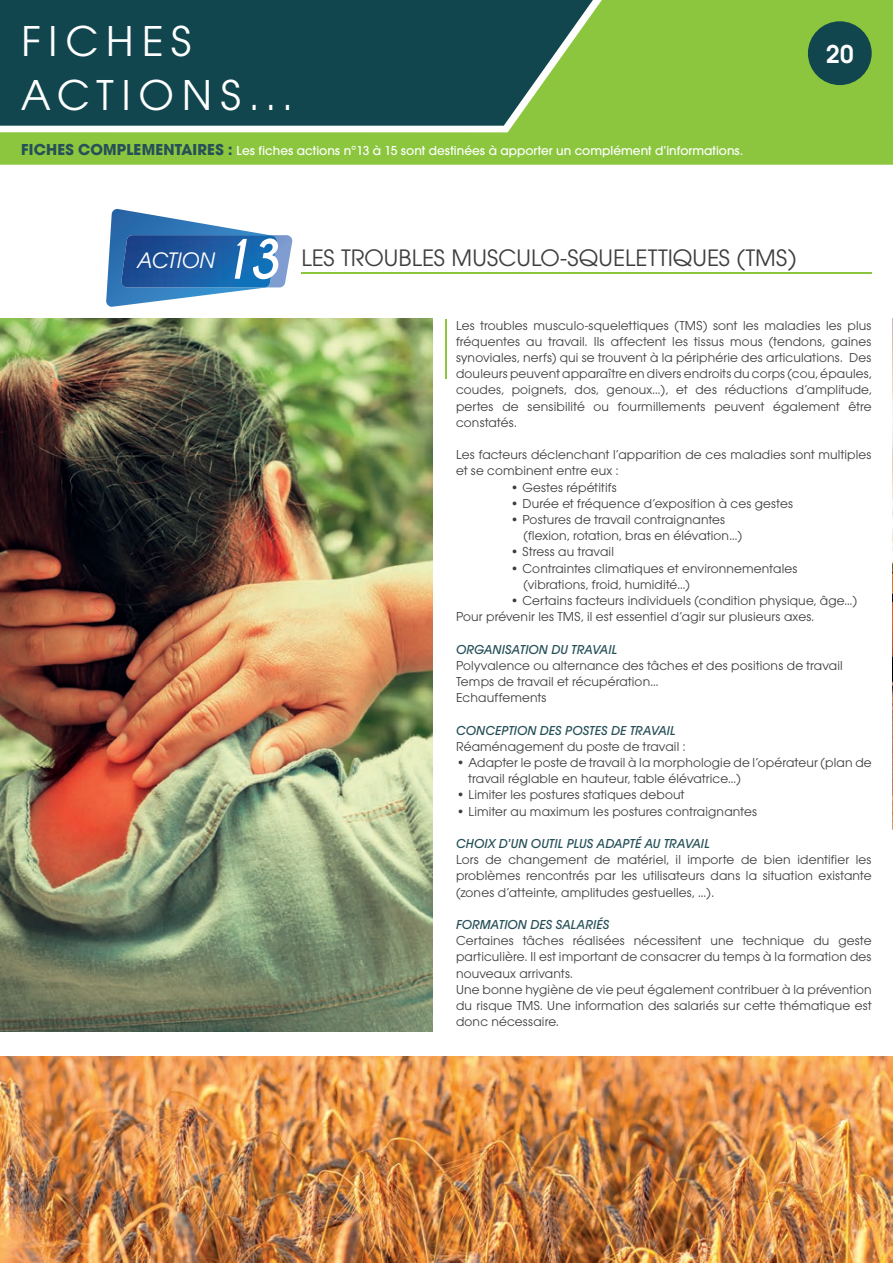
<style>
.page{position:relative;width:893px;height:1263px;background:#fff}
.page>*{position:absolute;margin:0;border:0;box-sizing:border-box;transform-origin:0 0}
.t1{font:45px/54px "Avant Garde Gothic Itc T";letter-spacing:.175em;color:#fff}
.t2{font:600 27px "Avant Garde Gothic Itc T";color:#fff}
.t3{font:24.9px "Avant Garde Gothic Itc T";letter-spacing:-.005em;color:#3e3e3f}
.t4{font:13.5px/16.2px "Avant Garde Gothic Itc T";letter-spacing:.01em;color:#3e3e3f}
.t5{font:italic 500 13.5px "Avant Garde Gothic Itc T";letter-spacing:.01em;color:#265058}
.t6{font:500 13.5px "Avant Garde Gothic Itc T";color:#fff}
.s1{font-weight:700;font-size:16.5px;color:#265058}
.s2{font-style:italic;font-size:23.25px;color:#fff}
.s3{font-family:"Caviar Dreams";font-weight:700;font-style:italic;font-size:51px;color:#fff}
</style>
<div class="page">
<div style="left:0;top:0;width:893px;height:165px;background:#8bc63e"></div>
<svg style="left:0;top:0;width:605px;height:126px;background:#1e534f"></svg>
<hr style="left:892px;top:132px;width:1px;height:33px;background:#8bc63e">
<hr style="left:892px;top:0;width:1px;height:126px;background:#11464e">
<div style="left:808px;top:21px;width:64px;height:64px;background:#11464e;border-radius:50%"></div>
<hr style="left:445px;top:319px;width:1px;height:59px;background:#8bc63e">
<svg style="left:106px;top:209px;width:186px;height:98px"></svg>
<img style="left:121px;top:235px;width:157px;height:52px">
<hr style="left:301px;top:272px;width:570px;height:2px;background:#8bc63e">
<img style="left:0;top:319px;width:432px;height:712px">
<img style="left:892px;top:319px;width:1px;height:510px">
<img style="left:0;top:1057px;width:893px;height:206px">
<h1 class="t1" style="left:21px;top:14px;width:272px">FICHES<br>ACTIONS...</h1>
<p class="t6" style="left:21px;top:142px;width:723px"><span class="s1">FICHES COMPLEMENTAIRES :</span> Les fiches actions n°13 à 15 sont destinées à apporter un complément d’informations.</p>
<h2 class="t2" style="left:826px;top:39px;width:29px">20</h2>
<h3 class="t3" style="left:138px;top:243px;width:660px"><span class="s2">ACTION</span><span class="s3">13</span> LES TROUBLES MUSCULO-SQUELETTIQUES (TMS)</h3>
<p class="t4" style="left:456px;top:317px;width:417px;text-align:justify">Les troubles musculo-squelettiques (TMS) sont les maladies les plus fréquentes au travail. Ils affectent les tissus mous (tendons, gaines synoviales, nerfs) qui se trouvent à la périphérie des articulations. Des douleurs peuvent apparaître en divers endroits du corps (cou, épaules, coudes, poignets, dos, genoux…), et des réductions d’amplitude, pertes de sensibilité ou fourmillements peuvent également être constatés.</p>
<p class="t4" style="left:456px;top:446px;width:417px">Les facteurs déclenchant l’apparition de ces maladies sont multiples et se combinent entre eux :</p>
<p class="t4" style="left:510px;top:479px;width:108px">• Gestes répétitifs</p>
<p class="t4" style="left:510px;top:495px;width:285px">• Durée et fréquence d’exposition à ces gestes</p>
<p class="t4" style="left:524px;top:511px;width:220px;text-indent:-14px">• Postures de travail contraignantes (flexion, rotation, bras en élévation…)</p>
<p class="t4" style="left:510px;top:543px;width:105px">• Stress au travail</p>
<p class="t4" style="left:524px;top:560px;width:276px;text-indent:-14px">• Contraintes climatiques et environnementales (vibrations, froid, humidité…)</p>
<p class="t4" style="left:456px;top:592px;width:403px;text-indent:54px">• Certains facteurs individuels (condition physique, âge…)<br>Pour prévenir les TMS, il est essentiel d’agir sur plusieurs axes.</p>
<p class="t5" style="left:456px;top:641px;width:163px">ORGANISATION DU TRAVAIL</p>
<p class="t4" style="left:456px;top:657px;width:388px">Polyvalence ou alternance des tâches et des positions de travail<br>Temps de travail et récupération…<br>Echauffements</p>
<p class="t5" style="left:456px;top:722px;width:221px">CONCEPTION DES POSTES DE TRAVAIL</p>
<p class="t4" style="left:456px;top:738px;width:231px">Réaménagement du poste de travail :</p>
<p class="t4" style="left:468px;top:754px;width:405px;text-indent:-12px">• Adapter le poste de travail à la morphologie de l’opérateur (plan de travail réglable en hauteur, table élévatrice…)</p>
<p class="t4" style="left:456px;top:786px;width:230px">• Limiter les postures statiques debout</p>
<p class="t4" style="left:456px;top:803px;width:303px">• Limiter au maximum les postures contraignantes</p>
<p class="t5" style="left:456px;top:836px;width:255px">CHOIX D’UN OUTIL PLUS ADAPTÉ AU TRAVAIL</p>
<p class="t4" style="left:456px;top:851px;width:417px;text-align:justify">Lors de changement de matériel, il importe de bien identifier les problèmes rencontrés par les utilisateurs dans la situation existante (zones d’atteinte, amplitudes gestuelles, …).</p>
<p class="t5" style="left:456px;top:917px;width:155px">FORMATION DES SALARIÉS</p>
<p class="t4" style="left:456px;top:932px;width:417px">Certaines tâches réalisées nécessitent une technique du geste particulière. Il est important de consacrer du temps à la formation des nouveaux arrivants.<br>Une bonne hygiène de vie peut également contribuer à la prévention du risque TMS. Une information des salariés sur cette thématique est donc nécessaire.</p>
</div>
